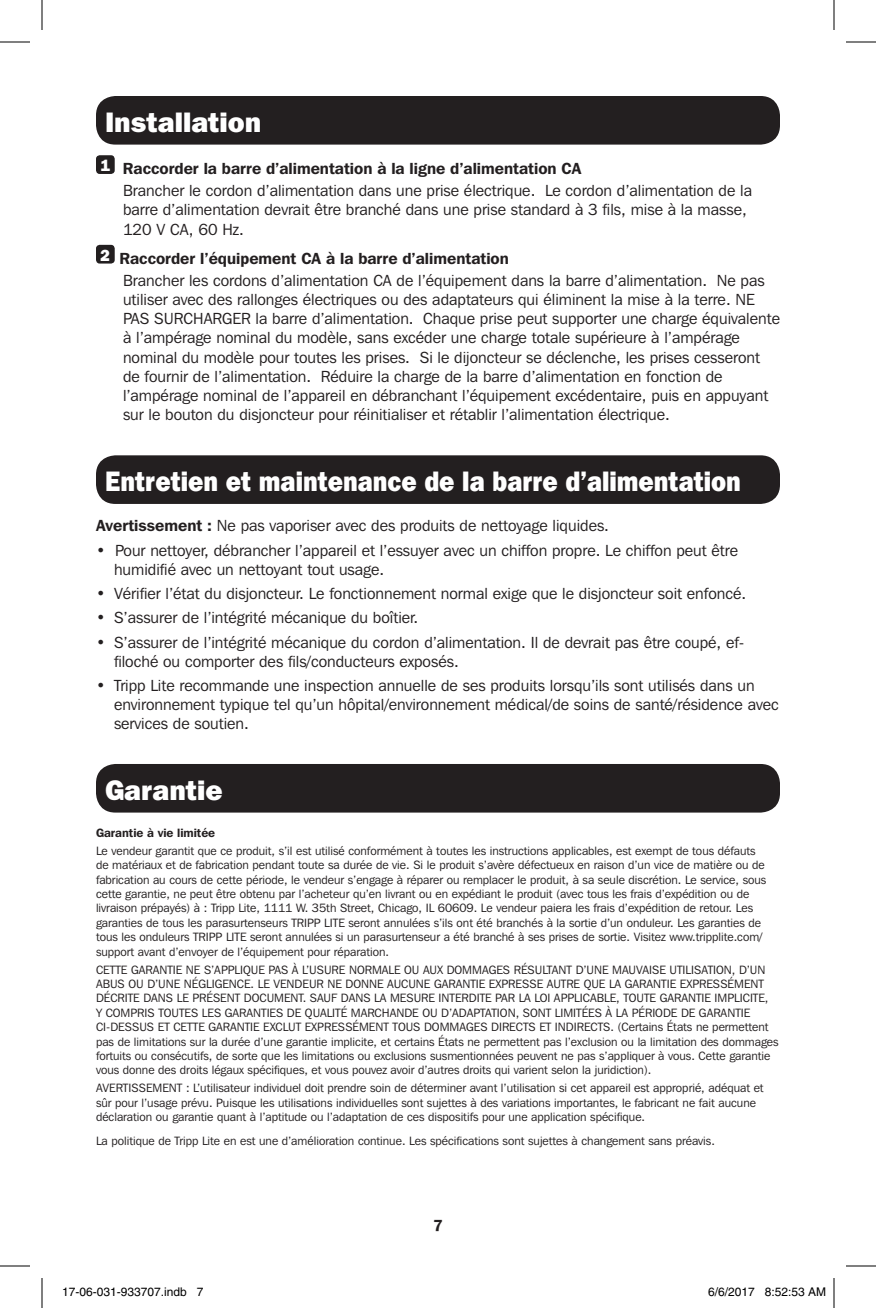
<style>
.page{position:relative;width:876px;height:1308px;background:#fff}
.page>*{position:absolute;margin:0;border:0;box-sizing:border-box;transform-origin:0 0}
.t1{font:800 28px "Franklin Gothic IT Cby BT";color:#fff;scale:.89 1}
.t2{font:800 28px "Franklin Gothic IT Cby BT";color:#fff}
.t3{font:16px/19.2px "Franklin Gothic IT Cby BT";color:#231f20}
.t4{font:600 16px "Franklin Gothic IT Cby BT";color:#231f20}
.t5{font:800 16px "Franklin Gothic IT Cby BT";color:#fff}
.t6{font:12px/14.4px "Franklin Gothic IT Cby BT";color:#231f20}
.t7{font:12px "Helvetica";color:#000}
.t8{font:600 12px "Franklin Gothic IT Cby BT";color:#231f20}
.s1{font-weight:600}
</style>
<div class="page">
<div style="left:96px;top:764px;width:684px;height:49px;background:#231f20;border-radius:19px"></div>
<div style="left:96px;top:96px;width:684px;height:49px;background:#231f20;border-radius:19px"></div>
<div style="left:96px;top:455px;width:684px;height:49px;background:#231f20;border-radius:19px"></div>
<div style="left:96px;top:155px;width:19px;height:19px;background:#231f20;border-radius:4px"></div>
<div style="left:96px;top:245px;width:19px;height:19px;background:#231f20;border-radius:4px"></div>
<hr style="left:0;top:42px;width:30px;height:1px;background:#000">
<hr style="left:846px;top:42px;width:30px;height:1px;background:#000">
<hr style="left:0;top:1266px;width:30px;height:1px;background:#000">
<hr style="left:846px;top:1266px;width:30px;height:1px;background:#000">
<hr style="left:42px;top:0;width:1px;height:30px;background:#000">
<hr style="left:42px;top:1278px;width:1px;height:30px;background:#000">
<hr style="left:834px;top:0;width:1px;height:30px;background:#000">
<hr style="left:834px;top:1278px;width:1px;height:30px;background:#000">
<p class="t2" style="left:105px;top:104px;width:158px">Installation</p>
<p class="t5" style="left:100px;top:155px;width:11px">1</p>
<p class="t4" style="left:123px;top:158px;width:460px">Raccorder la barre d’alimentation à la ligne d’alimentation CA</p>
<p class="t3" style="left:123px;top:181px;width:631px">Brancher le cordon d’alimentation dans une prise électrique. Le cordon d’alimentation de la barre d’alimentation devrait être branché dans une prise standard à 3 fils, mise à la masse,<br>120 V CA, 60 Hz.</p>
<p class="t5" style="left:100px;top:245px;width:11px">2</p>
<p class="t4" style="left:120px;top:248px;width:391px">Raccorder l’équipement CA à la barre d’alimentation</p>
<p class="t3" style="left:123px;top:270px;width:659px">Brancher les cordons d’alimentation CA de l’équipement dans la barre d’alimentation. Ne pas utiliser avec des rallonges électriques ou des adaptateurs qui éliminent la mise à la terre. NE PAS SURCHARGER la barre d’alimentation. Chaque prise peut supporter une charge équivalente à l’ampérage nominal du modèle, sans excéder une charge totale supérieure à l’ampérage nominal du modèle pour toutes les prises. Si le dijoncteur se déclenche, les prises cesseront de fournir de l’alimentation. Réduire la charge de la barre d’alimentation en fonction de l’ampérage nominal de l’appareil en débranchant l’équipement excédentaire, puis en appuyant sur le bouton du disjoncteur pour réinitialiser et rétablir l’alimentation électrique.</p>
<p class="t1" style="left:105px;top:463px;width:716px">Entretien et maintenance de la barre d’alimentation</p>
<p class="t3" style="left:96px;top:516px;width:515px"><span class="s1">Avertissement :</span> Ne pas vaporiser avec des produits de nettoyage liquides.</p>
<p class="t3" style="left:114px;top:540px;width:626px;text-indent:-18px">• Pour nettoyer, débrancher l’appareil et l’essuyer avec un chiffon propre. Le chiffon peut être humidifié avec un nettoyant tout usage.</p>
<p class="t3" style="left:96px;top:584px;width:652px">• Vérifier l’état du disjoncteur. Le fonctionnement normal exige que le disjoncteur soit enfoncé.</p>
<p class="t3" style="left:96px;top:608px;width:324px">• S’assurer de l’intégrité mécanique du boîtier.</p>
<p class="t3" style="left:114px;top:632px;width:632px;text-indent:-18px">• S’assurer de l’intégrité mécanique du cordon d’alimentation. Il de devrait pas être coupé, ef&shy;filoché ou comporter des fils/conducteurs exposés.</p>
<p class="t3" style="left:114px;top:676px;width:666px;text-indent:-18px">• Tripp Lite recommande une inspection annuelle de ses produits lorsqu’ils sont utilisés dans un environnement typique tel qu’un hôpital/environnement médical/de soins de santé/résidence avec services de soutien.</p>
<p class="t2" style="left:105px;top:772px;width:119px">Garantie</p>
<p class="t8" style="left:96px;top:825px;width:121px">Garantie à vie limitée</p>
<p class="t6" style="left:96px;top:843px;width:672px">Le vendeur garantit que ce produit, s’il est utilisé conformément à toutes les instructions applicables, est exempt de tous défauts de matériaux et de fabrication pendant toute sa durée de vie. Si le produit s’avère défectueux en raison d’un vice de matière ou de fabrication au cours de cette période, le vendeur s’engage à réparer ou remplacer le produit, à sa seule discrétion. Le service, sous cette garantie, ne peut être obtenu par l’acheteur qu’en livrant ou en expédiant le produit (avec tous les frais d’expédition ou de livraison prépayés) à : Tripp Lite, 1111 W. 35th Street, Chicago, IL 60609. Le vendeur paiera les frais d’expédition de retour. Les garanties de tous les parasurtenseurs TRIPP LITE seront annulées s’ils ont été branchés à la sortie d’un onduleur. Les garanties de tous les onduleurs TRIPP LITE seront annulées si un parasurtenseur a été branché à ses prises de sortie. Visitez www.tripplite.com/ support avant d’envoyer de l’équipement pour réparation.</p>
<p class="t6" style="left:96px;top:962px;width:684px">CETTE GARANTIE NE S’APPLIQUE PAS À L’USURE NORMALE OU AUX DOMMAGES RÉSULTANT D’UNE MAUVAISE UTILISATION, D’UN ABUS OU D’UNE NÉGLIGENCE. LE VENDEUR NE DONNE AUCUNE GARANTIE EXPRESSE AUTRE QUE LA GARANTIE EXPRESSÉMENT DÉCRITE DANS LE PRÉSENT DOCUMENT. SAUF DANS LA MESURE INTERDITE PAR LA LOI APPLICABLE, TOUTE GARANTIE IMPLICITE,<br>Y COMPRIS TOUTES LES GARANTIES DE QUALITÉ MARCHANDE OU D’ADAPTATION, SONT LIMITÉES À LA PÉRIODE DE GARANTIE CI-DESSUS ET CETTE GARANTIE EXCLUT EXPRESSÉMENT TOUS DOMMAGES DIRECTS ET INDIRECTS. (Certains États ne permettent pas de limitations sur la durée d’une garantie implicite, et certains États ne permettent pas l’exclusion ou la limitation des dommages fortuits ou consécutifs, de sorte que les limitations ou exclusions susmentionnées peuvent ne pas s’appliquer à vous. Cette garantie vous donne des droits légaux spécifiques, et vous pouvez avoir d’autres droits qui varient selon la juridiction).</p>
<p class="t6" style="left:96px;top:1081px;width:669px">AVERTISSEMENT : L’utilisateur individuel doit prendre soin de déterminer avant l’utilisation si cet appareil est approprié, adéquat et sûr pour l’usage prévu. Puisque les utilisations individuelles sont sujettes à des variations importantes, le fabricant ne fait aucune déclaration ou garantie quant à l’aptitude ou l’adaptation de ces dispositifs pour une application spécifique.</p>
<p class="t6" style="left:96px;top:1133px;width:620px">La politique de Tripp Lite en est une d’amélioration continue. Les spécifications sont sujettes à changement sans préavis.</p>
<p class="t4" style="left:433px;top:1215px;width:11px">7</p>
<p class="t7" style="left:62px;top:1285px;width:143px">17-06-031-933707.indb 7</p>
<p class="t7" style="left:708px;top:1285px;width:120px">6/6/2017 8:52:53 AM</p>
</div>
